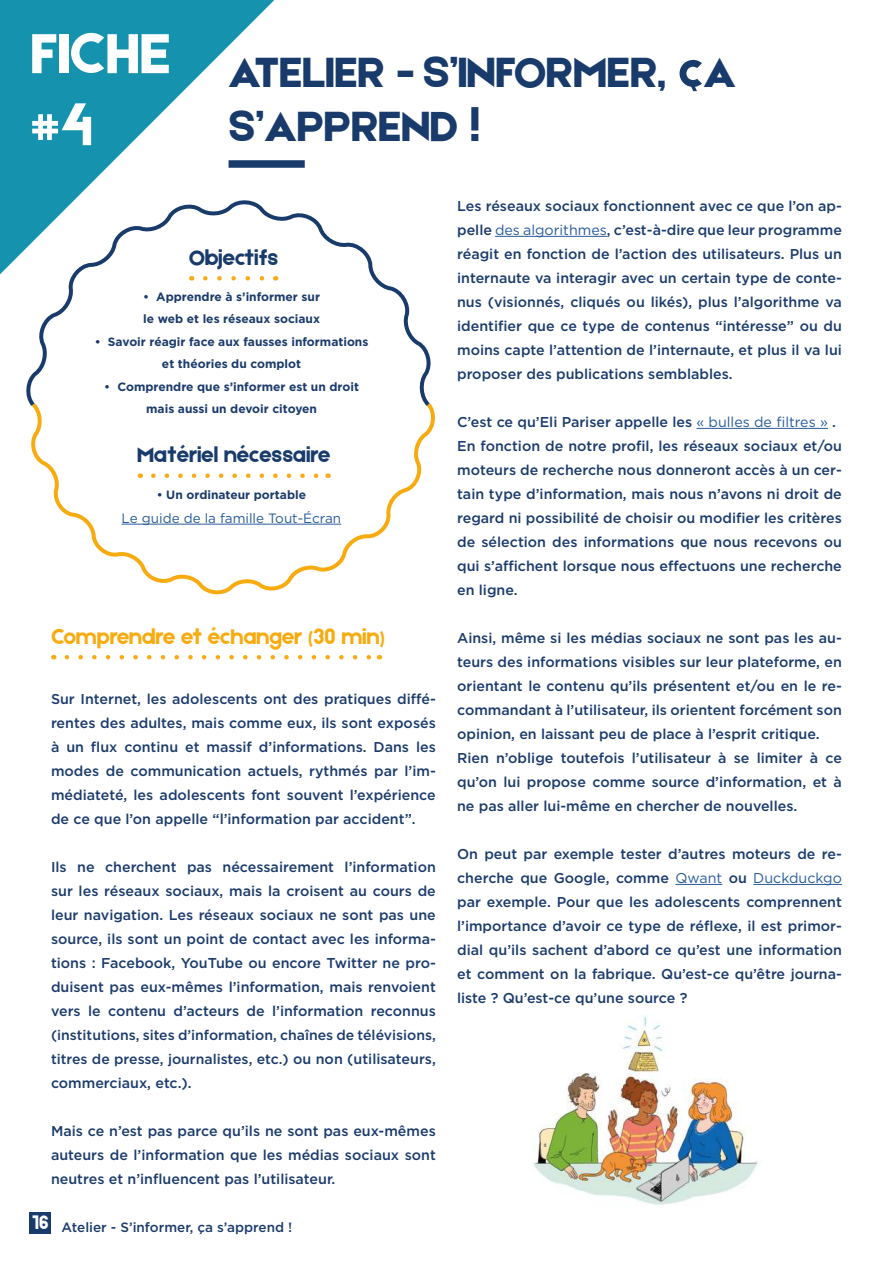
<style>
.page{position:relative;width:893px;height:1263px;background:#fff}
.page>*{position:absolute;margin:0;border:0;box-sizing:border-box;transform-origin:0 0}
.t1{font:60px/72px "Etna";color:#fff}
.t2{font:45px/54px "Etna";color:#183b6b}
.t3{font:22.5px "Etna";color:#183b6b}
.t4{font:22.5px "Etna";color:#f8ab0f}
.t5{font:500 14.25px/24px "Gotham";color:#1b3b6c;text-align:justify}
.t6{font:500 14.1px/24px "Gotham";color:#1b3b6c}
.t7{font:500 13.5px "Gotham";color:#1b3b6c}
.t8{font:13.5px "Gotham";color:#275b9b}
.t9{font:700 12px/22.5px "Gotham";color:#1b3b6c;text-align:center}
.s1{font-size:52.5px}
.s2{font-size:14.25px}
.s3{font-weight:400;color:#275b9b}
</style>
<div class="page">
<hr style="left:495px;top:236px;width:112px;height:1px;background:#275b9b">
<hr style="left:696px;top:428px;width:132px;height:1px;background:#275b9b">
<hr style="left:675px;top:884px;width:47px;height:1px;background:#275b9b">
<hr style="left:753px;top:884px;width:89px;height:1px;background:#275b9b">
<div style="left:229px;top:160px;width:76px;height:8px;background:#183b6b"></div>
<svg style="left:0;top:0;width:274px;height:274px;fill:#1593ae"></svg>
<svg style="left:67px;top:655px;width:305px;height:4px"></svg>
<svg style="left:31px;top:410px;width:404px;height:185px"></svg>
<svg style="left:26px;top:200px;width:408px;height:210px"></svg>
<svg style="left:172px;top:542px;width:141px;height:3px"></svg>
<svg style="left:178px;top:486px;width:153px;height:6px"></svg>
<svg style="left:153px;top:473px;width:168px;height:5px"></svg>
<hr style="left:122px;top:524px;width:219px;height:1px;background:#275b9b">
<svg style="left:205px;top:276px;width:63px;height:5px"></svg>
<div style="left:30px;top:1212px;width:21px;height:21px;background:#183b6b"></div>
<img style="left:532px;top:1015px;width:225px;height:190px">
<h1 class="t1" style="left:30px;top:14px;width:142px">FICHE #4</h1>
<h2 class="t2" style="left:229px;top:43px;width:509px">ATELIER - S’INFORMER, <span class="s1">ç</span>A<br>S’APPREND !</h2>
<h3 class="t3" style="left:189px;top:242px;width:91px">Objectifs</h3>
<p class="t9" style="left:143px;top:285px;width:179px;text-align:left">• Apprendre à s’informer sur le web et les réseaux sociaux</p>
<p class="t9" style="left:95px;top:330px;width:275px">• Savoir réagir face aux fausses informations et théories du complot</p>
<p class="t9" style="left:104px;top:375px;width:256px">• Comprendre que s’informer est un droit mais aussi un devoir citoyen</p>
<h3 class="t3" style="left:137px;top:439px;width:194px">Matériel nécessaire</h3>
<p class="t9" style="left:157px;top:483px;width:151px">• Un ordinateur portable</p>
<p class="t8" style="left:122px;top:509px;width:221px">Le guide de la famille Tout-Écran</p>
<h3 class="t4" style="left:51px;top:621px;width:335px">Comprendre et échanger (30 min)</h3>
<p class="t5" style="left:51px;top:686px;width:386px">Sur Internet, les adolescents ont des pratiques diffé&shy;rentes des adultes, mais comme eux, ils sont exposés à un flux continu et massif d’informations. Dans les modes de communication actuels, rythmés par l’im&shy;médiateté, les adolescents font souvent l’expérience de ce que l’on appelle “l’information par accident”.</p>
<p class="t5" style="left:51px;top:854px;width:386px">Ils ne cherchent pas nécessairement l’information sur les réseaux sociaux, mais la croisent au cours de leur navigation. Les réseaux sociaux ne sont pas une source, ils sont un point de contact avec les informa&shy;tions : Facebook, YouTube ou encore Twitter ne pro&shy;duisent pas eux-mêmes l’information, mais renvoient vers le contenu d’acteurs de l’information reconnus</p>
<p class="t6" style="left:51px;top:1022px;width:386px">(institutions, sites d’information, chaînes de télévisions, titres de presse, journalistes, etc.) <span class="s2">ou non (utilisateurs,</span></p>
<p class="t5" style="left:51px;top:1070px;width:142px">commerciaux, etc.).</p>
<p class="t5" style="left:51px;top:1118px;width:386px">Mais ce n’est pas parce qu’ils ne sont pas eux-mêmes auteurs de l’information que les médias sociaux sont neutres et n’influencent pas l’utilisateur.</p>
<p class="t7" style="left:32px;top:1218px;width:262px"><sup>16</sup> Atelier - S’informer, ça s’apprend !</p>
<p class="t5" style="left:457px;top:194px;width:386px">Les réseaux sociaux fonctionnent avec ce que l’on ap&shy;pelle <span class="s3">des algorithmes</span>, c’est-à-dire que leur programme réagit en fonction de l’action des utilisateurs. Plus un internaute va interagir avec un certain type de conte&shy;nus (visionnés, cliqués ou likés), plus l’algorithme va identifier que ce type de contenus “intéresse” ou du moins capte l’attention de l’internaute, et plus il va lui proposer des publications semblables.</p>
<p class="t5" style="left:457px;top:410px;width:386px;text-align:left">C’est ce qu’Eli Pariser appelle les <span class="s3">« bulles de filtres »</span> .<br>En fonction de notre profil, les réseaux sociaux et/ou moteurs de recherche nous donneront accès à un cer&shy;tain type d’information, mais nous n’avons ni droit de regard ni possibilité de choisir ou modifier les critères de sélection des informations que nous recevons ou qui s’affichent lorsque nous effectuons une recherche en ligne.</p>
<p class="t5" style="left:457px;top:626px;width:386px;text-align:left">Ainsi, même si les médias sociaux ne sont pas les au&shy;teurs des informations visibles sur leur plateforme, en orientant le contenu qu’ils présentent et/ou en le re&shy;commandant à l’utilisateur, ils orientent forcément son opinion, en laissant peu de place à l’esprit critique.<br>Rien n’oblige toutefois l’utilisateur à se limiter à ce qu’on lui propose comme source d’information, et à ne pas aller lui-même en chercher de nouvelles.</p>
<p class="t5" style="left:457px;top:842px;width:386px">On peut par exemple tester d’autres moteurs de re&shy;cherche que Google, comme <span class="s3">Qwant</span> ou <span class="s3">Duckduckgo </span>par exemple. Pour que les adolescents comprennent l’importance d’avoir ce type de réflexe, il est primor&shy;dial qu’ils sachent d’abord ce qu’est une information et comment on la fabrique. Qu’est-ce qu’être journa&shy;liste ? Qu’est-ce qu’une source ?</p>
</div>
